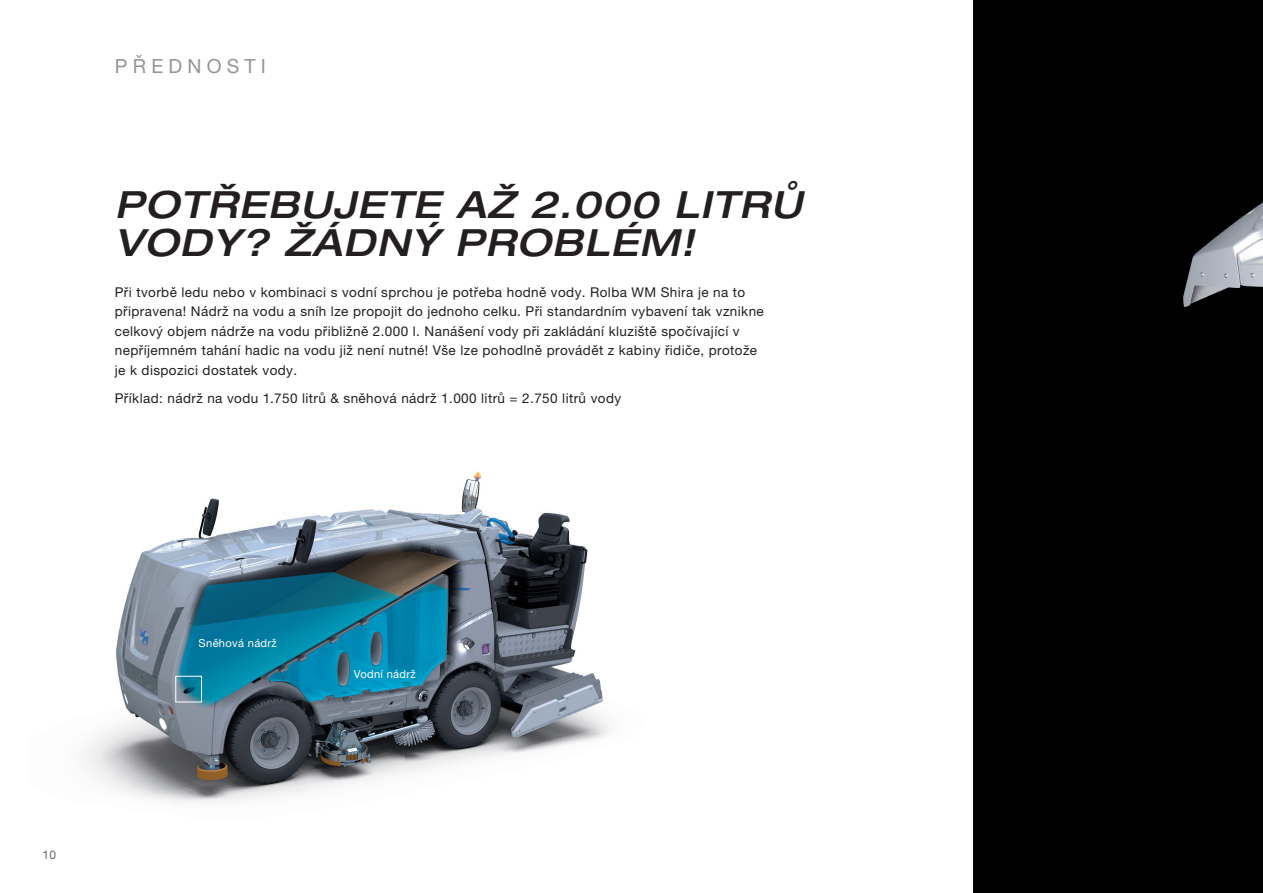
<style>
.page{position:relative;width:1263px;height:893px;background:#fff}
.page>*{position:absolute;margin:0;border:0;box-sizing:border-box;transform-origin:0 0}
.t1{font:italic 500 expanded 37.5px/37.5px "Helvetica Neue LTW1 G";letter-spacing:.03em;color:#231f20}
.t2{font:19.5px "Helvetica Neue LTW1 G";letter-spacing:.27em;color:#939598}
.t3{font:13.5px/19.5px "Helvetica Neue LTW1 G";letter-spacing:.03em;color:#231f20}
.t4{font:12px "Helvetica Neue LT Std";color:#64686f}
.t5{font:11.1px "Helvetica Neue LTW1 G";letter-spacing:.03em;color:#fff}
</style>
<div class="page">
<div style="left:974px;top:0;width:289px;height:893px;background:#000001"></div>
<img style="left:1183px;top:202px;width:80px;height:106px">
<img style="left:85px;top:471px;width:525px;height:331px">
<div style="left:175px;top:676px;width:27px;height:26px;border:1px solid #fff"></div>
<h2 class="t2" style="left:115px;top:54px;width:153px">PŘEDNOSTI</h2>
<h1 class="t1" style="left:115px;top:185px;width:689px">POTŘEBUJETE AŽ 2.000 LITRŮ<br>VODY? ŽÁDNÝ PROBLÉM!</h1>
<p class="t3" style="left:115px;top:282px;width:650px">Při tvorbě ledu nebo v kombinaci s vodní sprchou je potřeba hodně vody. Rolba WM Shira je na to připravena! Nádrž na vodu a sníh lze propojit do jednoho celku. Při standardním vybavení tak vznikne celkový objem nádrže na vodu přibližně 2.000 l. Nanášení vody při zakládání kluziště spočívající v nepříjemném tahání hadic na vodu již není nutné! Vše lze pohodlně provádět z kabiny řidiče, protože je k dispozici dostatek vody.</p>
<p class="t3" style="left:115px;top:388px;width:508px">Příklad: nádrž na vodu 1.750 litrů &amp; sněhová nádrž 1.000 litrů = 2.750 litrů vody</p>
<p class="t4" style="left:43px;top:847px;width:15px">10</p>
<p class="t5" style="left:199px;top:636px;width:80px">Sněhová nádrž</p>
<p class="t5" style="left:354px;top:667px;width:64px">Vodní nádrž</p>
</div>
